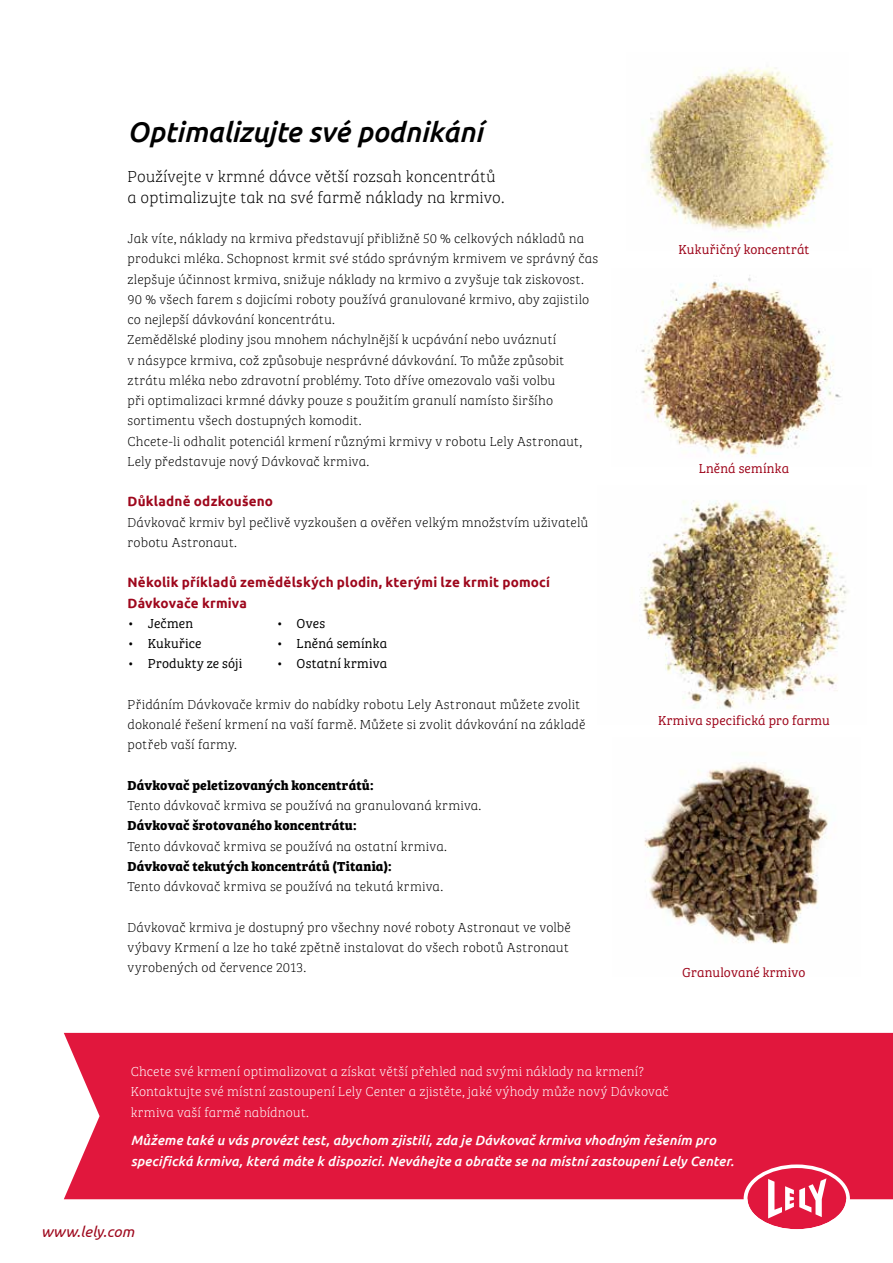
<style>
.page{position:relative;width:893px;height:1263px;background:#fff}
.page>*{position:absolute;margin:0;border:0;box-sizing:border-box;transform-origin:0 0}
.t1{font:italic 500 28.5px "Ubuntu";letter-spacing:-.005em;color:#000}
.t2{font:16.5px/20.2px "Bree Serif Th";color:#000}
.t3{font:italic 15px "Ubuntu";letter-spacing:.005em;color:#9e071c}
.t4{font:13.5px/20.2px "Bree Serif Th";letter-spacing:.01em;color:#000}
.t5{font:13.5px/20.2px "Bree Serif Th";letter-spacing:.01em;color:#fff}
.t6{font:italic 500 13.5px/20.2px "Ubuntu";letter-spacing:.01em;color:#fff}
.t7{font:700 13.5px "Bree Serif";letter-spacing:.01em;color:#000}
.t8{font:700 13.5px/20.2px "Ubuntu";letter-spacing:.015em;color:#9e071c}
.t9{font:13.5px "Bree Serif Lt";letter-spacing:.01em;color:#9e071c}
.t10{font:13.5px "Bree Serif Lt";letter-spacing:.015em;color:#000}
</style>
<div class="page">
<img style="left:640px;top:275px;width:201px;height:181px">
<img style="left:644px;top:763px;width:184px;height:181px">
<img style="left:641px;top:500px;width:208px;height:209px">
<img style="left:642px;top:67px;width:191px;height:164px">
<div style="left:64px;top:1033px;width:829px;height:166px;background:#e1173d"></div>
<svg style="left:744px;top:1164px;width:106px;height:66px"></svg>
<h1 class="t1" style="left:128px;top:114px;width:357px">Optimalizujte své podnikání</h1>
<p class="t2" style="left:128px;top:166px;width:378px">Používejte v krmné dávce větší rozsah koncentrátů a optimalizujte tak na své farmě náklady na krmivo.</p>
<p class="t4" style="left:128px;top:228px;width:472px">Jak víte, náklady na krmiva představují přibližně 50 % celkových nákladů na produkci mléka. Schopnost krmit své stádo správným krmivem ve správný čas zlepšuje účinnost krmiva, snižuje náklady na krmivo a zvyšuje tak ziskovost.<br>90 % všech farem s dojicími roboty používá granulované krmivo, aby zajistilo co nejlepší dávkování koncentrátu.<br>Zemědělské plodiny jsou mnohem náchylnější k ucpávání nebo uváznutí<br>v násypce krmiva, což způsobuje nesprávné dávkování. To může způsobit ztrátu mléka nebo zdravotní problémy. Toto dříve omezovalo vaši volbu<br>při optimalizaci krmné dávky pouze s použitím granulí namísto širšího sortimentu všech dostupných komodit.<br>Chcete-li odhalit potenciál krmení různými krmivy v robotu Lely Astronaut, Lely představuje nový Dávkovač krmiva.</p>
<p class="t8" style="left:128px;top:491px;width:147px">Důkladně odzkoušeno</p>
<p class="t4" style="left:128px;top:511px;width:462px">Dávkovač krmiv byl pečlivě vyzkoušen a ověřen velkým množstvím uživatelů robotu Astronaut.</p>
<p class="t8" style="left:128px;top:572px;width:424px">Několik příkladů zemědělských plodin, kterými lze krmit pomocí<br>Dávkovače krmiva</p>
<p class="t10" style="left:128px;top:613px;width:67px">• Ječmen</p>
<p class="t10" style="left:276px;top:613px;width:50px">• Oves</p>
<p class="t10" style="left:128px;top:634px;width:76px">• Kukuřice</p>
<p class="t10" style="left:276px;top:634px;width:112px">• Lněná semínka</p>
<p class="t10" style="left:128px;top:654px;width:116px">• Produkty ze sóji</p>
<p class="t10" style="left:276px;top:654px;width:112px">• Ostatní krmiva</p>
<p class="t4" style="left:128px;top:693px;width:459px">Přidáním Dávkovače krmiv do nabídky robotu Lely Astronaut můžete zvolit dokonalé řešení krmení na vaší farmě. Můžete si zvolit dávkování na základě potřeb vaší farmy.</p>
<p class="t7" style="left:128px;top:775px;width:248px">Dávkovač peletizovaných koncentrátů:</p>
<p class="t4" style="left:128px;top:795px;width:355px">Tento dávkovač krmiva se používá na granulovaná krmiva.</p>
<p class="t7" style="left:128px;top:815px;width:231px">Dávkovač šrotovaného koncentrátu:</p>
<p class="t4" style="left:128px;top:835px;width:321px">Tento dávkovač krmiva se používá na ostatní krmiva.</p>
<p class="t7" style="left:128px;top:856px;width:266px">Dávkovač tekutých koncentrátů (Titania):</p>
<p class="t4" style="left:128px;top:876px;width:317px">Tento dávkovač krmiva se používá na tekutá krmiva.</p>
<p class="t4" style="left:128px;top:916px;width:445px">Dávkovač krmiva je dostupný pro všechny nové roboty Astronaut ve volbě výbavy Krmení a lze ho také zpětně instalovat do všech robotů Astronaut vyrobených od července 2013.</p>
<p class="t9" style="left:678px;top:239px;width:132px">Kukuřičný koncentrát</p>
<p class="t9" style="left:699px;top:459px;width:92px">Lněná semínka</p>
<p class="t9" style="left:658px;top:710px;width:173px">Krmiva specifická pro farmu</p>
<p class="t9" style="left:682px;top:962px;width:125px">Granulované krmivo</p>
<p class="t5" style="left:131px;top:1061px;width:540px">Chcete své krmení optimalizovat a získat větší přehled nad svými náklady na krmení?<br>Kontaktujte své místní zastoupení Lely Center a zjistěte, jaké výhody může nový Dávkovač krmiva vaší farmě nabídnout.</p>
<p class="t6" style="left:131px;top:1130px;width:605px">Můžeme také u vás provézt test, abychom zjistili, zda je Dávkovač krmiva vhodným řešením pro specifická krmiva, která máte k dispozici. Neváhejte a obraťte se na místní zastoupení Lely Center.</p>
<p class="t3" style="left:41px;top:1222px;width:95px">www.lely.com</p>
</div>
